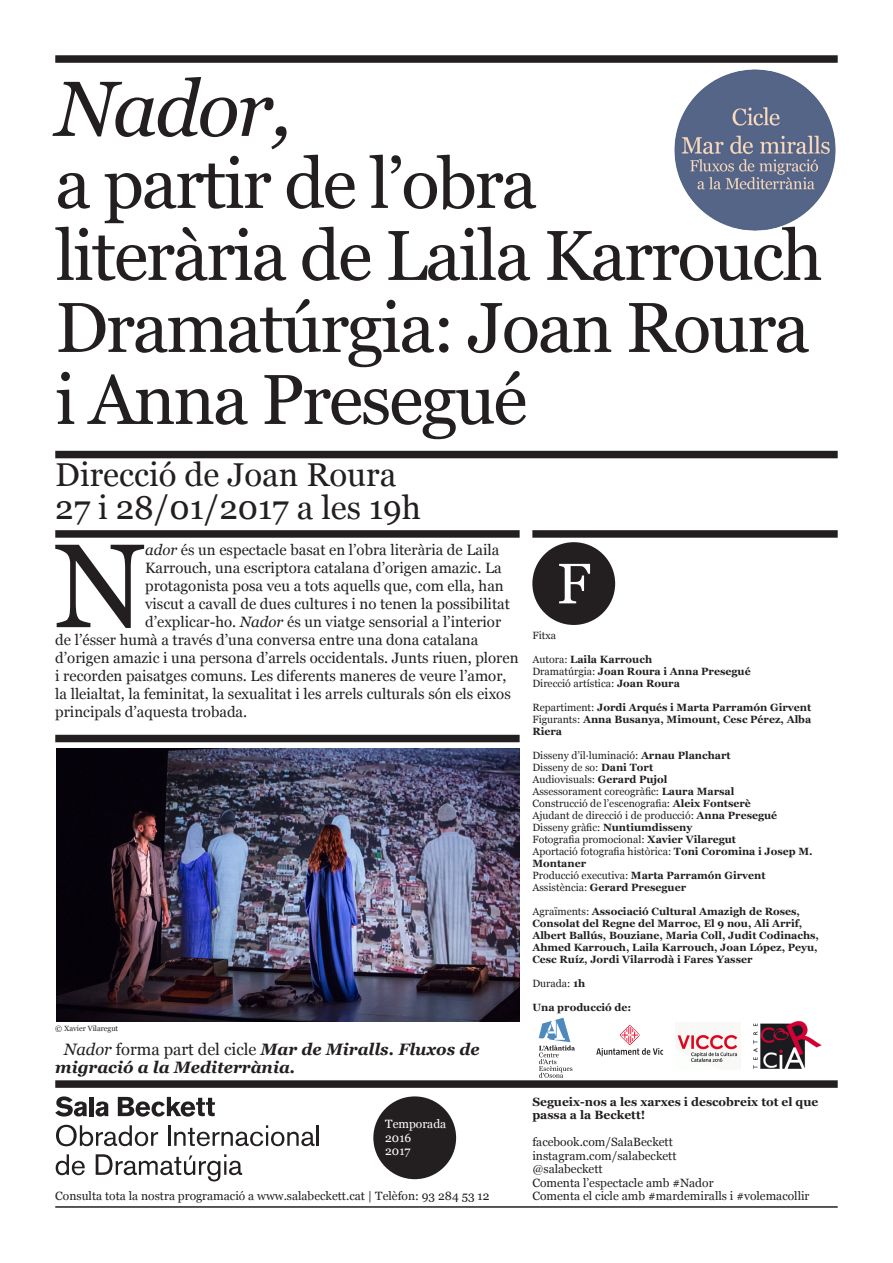
<style>
.page{position:relative;width:893px;height:1263px;background:#fff}
.page>*{position:absolute;margin:0;border:0;box-sizing:border-box;transform-origin:0 0}
.Cos_de_text{font:118.95px "Georgia";color:#231f20}
.Títol_gran{font:italic 78px "Georgia";letter-spacing:-.03em;color:#231f20}
.Títol_gran-2{font:70.5px/72px "Georgia";letter-spacing:-.03em;color:#231f20}
.t1{font:57px "Georgia";color:#fff}
.Segons_títols__dates{font:33px "Georgia";color:#231f20}
.Cos_de_text_més_gran{font:italic 700 16.5px/18px "Georgia";color:#231f20}
.Cos_de_text-2{font:15px "Georgia";color:#231f20}
.Cos_de_text_sense_sa{font:12px "Georgia";color:#231f20}
.Cos_de_text_sense_sa-2{font:700 12px/13.5px "Georgia";color:#231f20}
.t2{font:12px "Georgia";color:#fff}
.Cos_de_text_sense_sa-3{font:700 10.5px/12px "Georgia";color:#231f20}
.Cos_de_text_sense_sa-4{font:10.5px/12px "Georgia";color:#231f20}
.t3{font:7.5px "Georgia";color:#231f20}
.s1{font-style:italic}
.s2{font-weight:400}
.s3{font-weight:700}
.s4{font-weight:400;font-style:normal}
</style>
<div class="page">
<svg style="left:56px;top:1154px;width:29px;height:21px"></svg>
<svg style="left:96px;top:1154px;width:146px;height:27px"></svg>
<svg style="left:56px;top:1125px;width:102px;height:21px"></svg>
<hr style="left:168px;top:1125px;width:3px;height:21px;background:#231f20">
<svg style="left:174px;top:1125px;width:141px;height:21px"></svg>
<hr style="left:317px;top:1125px;width:2px;height:21px;background:#231f20">
<svg style="left:55px;top:1096px;width:32px;height:20px"></svg>
<div style="left:89px;top:1097px;width:5px;height:19px;background:#231f20"></div>
<svg style="left:96px;top:1101px;width:13px;height:15px"></svg>
<svg style="left:118px;top:1097px;width:97px;height:20px"></svg>
<div style="left:55px;top:55px;width:783px;height:8px;background:#231f20"></div>
<hr style="left:55px;top:1206px;width:783px;height:2px;background:#231f20">
<div style="left:55px;top:1080px;width:783px;height:8px;background:#231f20"></div>
<div style="left:55px;top:451px;width:783px;height:7px;background:#231f20"></div>
<div style="left:55px;top:530px;width:465px;height:8px;background:#231f20"></div>
<div style="left:532px;top:530px;width:306px;height:8px;background:#231f20"></div>
<div style="left:373px;top:1096px;width:83px;height:83px;background:#231f20;border-radius:50%"></div>
<div style="left:532px;top:542px;width:83px;height:83px;background:#231f20;border-radius:50%"></div>
<div style="left:55px;top:735px;width:465px;height:7px;background:#231f20"></div>
<img style="left:56px;top:749px;width:464px;height:273px">
<img style="left:668px;top:59px;width:170px;height:172px">
<svg style="left:596px;top:1025px;width:67px;height:31px"></svg>
<img style="left:753px;top:1021px;width:68px;height:48px">
<img style="left:677px;top:1023px;width:62px;height:39px">
<svg style="left:539px;top:1018px;width:36px;height:60px"></svg>
<p class="Títol_gran" style="left:55px;top:60px;width:238px">Nador,</p>
<p class="Títol_gran-2" style="left:55px;top:149px;width:483px">a partir de l’obra</p>
<p class="Títol_gran-2" style="left:55px;top:221px;width:769px">literària de Laila Karrouch</p>
<p class="Títol_gran-2" style="left:55px;top:293px;width:756px">Dramatúrgia: Joan Roura i Anna Presegué</p>
<p class="Segons_títols__dates" style="left:55px;top:454px;width:343px">Direcció de Joan Roura</p>
<p class="Segons_títols__dates" style="left:55px;top:487px;width:367px">27 i 28/01/2017 a les 19h</p>
<p class="Cos_de_text" style="left:54px;top:514px;width:93px">N</p>
<p class="Cos_de_text-2" style="left:145px;top:541px;width:356px"><span class="s1">ador</span> és un espectacle basat en l’obra literària de Laila</p>
<p class="Cos_de_text-2" style="left:145px;top:559px;width:358px">Karrouch, una escriptora catalana d’origen amazic. La</p>
<p class="Cos_de_text-2" style="left:145px;top:577px;width:360px">protagonista posa veu a tots aquells que, com ella, han</p>
<p class="Cos_de_text-2" style="left:145px;top:595px;width:366px">viscut a cavall de dues cultures i no tenen la possibilitat</p>
<p class="Cos_de_text-2" style="left:145px;top:613px;width:358px">d’explicar-ho. <span class="s1">Nador</span> és un viatge sensorial a l’interior</p>
<p class="Cos_de_text-2" style="left:55px;top:631px;width:424px">de l’ésser humà a través d’una conversa entre una dona catalana</p>
<p class="Cos_de_text-2" style="left:55px;top:649px;width:465px">d’origen amazic i una persona d’arrels occidentals. Junts riuen, ploren</p>
<p class="Cos_de_text-2" style="left:55px;top:667px;width:453px">i recorden paisatges comuns. Les diferents maneres de veure l’amor,</p>
<p class="Cos_de_text-2" style="left:55px;top:685px;width:457px">la lleialtat, la feminitat, la sexualitat i les arrels culturals són els eixos</p>
<p class="Cos_de_text-2" style="left:55px;top:703px;width:193px">principals d’aquesta trobada.</p>
<p class="t1" style="left:557px;top:549px;width:36px">F</p>
<p class="Cos_de_text_sense_sa-4" style="left:532px;top:630px;width:25px">Fitxa</p>
<p class="Cos_de_text_sense_sa-3" style="left:532px;top:654px;width:121px"><span class="s2">Autora:</span> Laila Karrouch</p>
<p class="Cos_de_text_sense_sa-3" style="left:532px;top:666px;width:220px"><span class="s2">Dramatúrgia:</span> Joan Roura i Anna Presegué</p>
<p class="Cos_de_text_sense_sa-4" style="left:532px;top:678px;width:149px">Direcció artística: <span class="s3">Joan Roura</span></p>
<p class="Cos_de_text_sense_sa-3" style="left:532px;top:702px;width:280px"><span class="s2">Repartiment:</span> Jordi Arqués i Marta Parramón Girvent</p>
<p class="Cos_de_text_sense_sa-3" style="left:532px;top:714px;width:280px"><span class="s2">Figurants:</span> Anna Busanya, Mimount, Cesc Pérez, Alba<br>Riera</p>
<p class="Cos_de_text_sense_sa-4" style="left:532px;top:750px;width:200px">Disseny d’il·luminació: <span class="s3">Arnau Planchart</span></p>
<p class="Cos_de_text_sense_sa-4" style="left:532px;top:762px;width:122px">Disseny de so: <span class="s3">Dani Tort</span></p>
<p class="Cos_de_text_sense_sa-4" style="left:532px;top:774px;width:137px">Audiovisuals: <span class="s3">Gerard Pujol</span></p>
<p class="Cos_de_text_sense_sa-4" style="left:532px;top:786px;width:203px">Assessorament coreogràfic: <span class="s3">Laura Marsal</span></p>
<p class="Cos_de_text_sense_sa-4" style="left:532px;top:798px;width:220px">Construcció de l’escenografia: <span class="s3">Aleix Fontserè</span></p>
<p class="Cos_de_text_sense_sa-4" style="left:532px;top:810px;width:246px">Ajudant de direcció i de producció: <span class="s3">Anna Presegué</span></p>
<p class="Cos_de_text_sense_sa-4" style="left:532px;top:822px;width:162px">Disseny gràfic: <span class="s3">Nuntiumdisseny</span></p>
<p class="Cos_de_text_sense_sa-4" style="left:532px;top:834px;width:205px">Fotografia promocional: <span class="s3">Xavier Vilaregut</span></p>
<p class="Cos_de_text_sense_sa-4" style="left:532px;top:846px;width:282px">Aportació fotografia històrica: <span class="s3">Toni Coromina i Josep M.<br>Montaner</span></p>
<p class="Cos_de_text_sense_sa-3" style="left:532px;top:870px;width:235px"><span class="s2">Producció executiva:</span> Marta Parramón Girvent</p>
<p class="Cos_de_text_sense_sa-3" style="left:532px;top:882px;width:155px"><span class="s2">Assistència:</span> Gerard Preseguer</p>
<p class="Cos_de_text_sense_sa-3" style="left:532px;top:906px;width:288px"><span class="s2">Agraïments:</span> Associació Cultural Amazigh de Roses, Consolat del Regne del Marroc, El 9 nou, Ali Arrif, Albert Ballús, Bouziane, Maria Coll, Judit Codinachs, Ahmed Karrouch, Laila Karrouch, Joan López, Peyu, Cesc Ruíz, Jordi Vilarrodà i Fares Yasser</p>
<p class="Cos_de_text_sense_sa-4" style="left:532px;top:978px;width:55px">Durada: <span class="s3">1h</span></p>
<p class="Cos_de_text_sense_sa-3" style="left:532px;top:1002px;width:101px">Una producció de:</p>
<p class="t3" style="left:55px;top:1024px;width:64px">© Xavier Vilaregut</p>
<p class="Cos_de_text_més_gran" style="left:55px;top:1040px;width:426px;text-indent:9px"><span class="s2">Nador</span> <span class="s4">forma part del cicle</span> Mar de Miralls. Fluxos de migració a la Mediterrània.</p>
<p class="Cos_de_text_sense_sa-2" style="left:532px;top:1094px;width:287px">Segueix-nos a les xarxes i descobreix tot el que passa a la Beckett!</p>
<p class="Cos_de_text_sense_sa" style="left:532px;top:1134px;width:142px">facebook.com/SalaBeckett</p>
<p class="Cos_de_text_sense_sa" style="left:532px;top:1148px;width:146px">instagram.com/salabeckett</p>
<p class="Cos_de_text_sense_sa" style="left:532px;top:1161px;width:72px">@salabeckett</p>
<p class="Cos_de_text_sense_sa" style="left:532px;top:1175px;width:183px">Comenta l’espectacle amb #Nador</p>
<p class="t2" style="left:385px;top:1117px;width:63px">Temporada</p>
<p class="t2" style="left:385px;top:1130px;width:28px">2016</p>
<p class="t2" style="left:385px;top:1144px;width:27px">2017</p>
<p class="Cos_de_text_sense_sa" style="left:55px;top:1188px;width:436px">Consulta tota la nostra programació a www.salabeckett.cat | Telèfon: 93 284 53 12</p>
<p class="Cos_de_text_sense_sa" style="left:532px;top:1188px;width:279px">Comenta el cicle amb #mardemiralls i #volemacollir</p>
</div>
